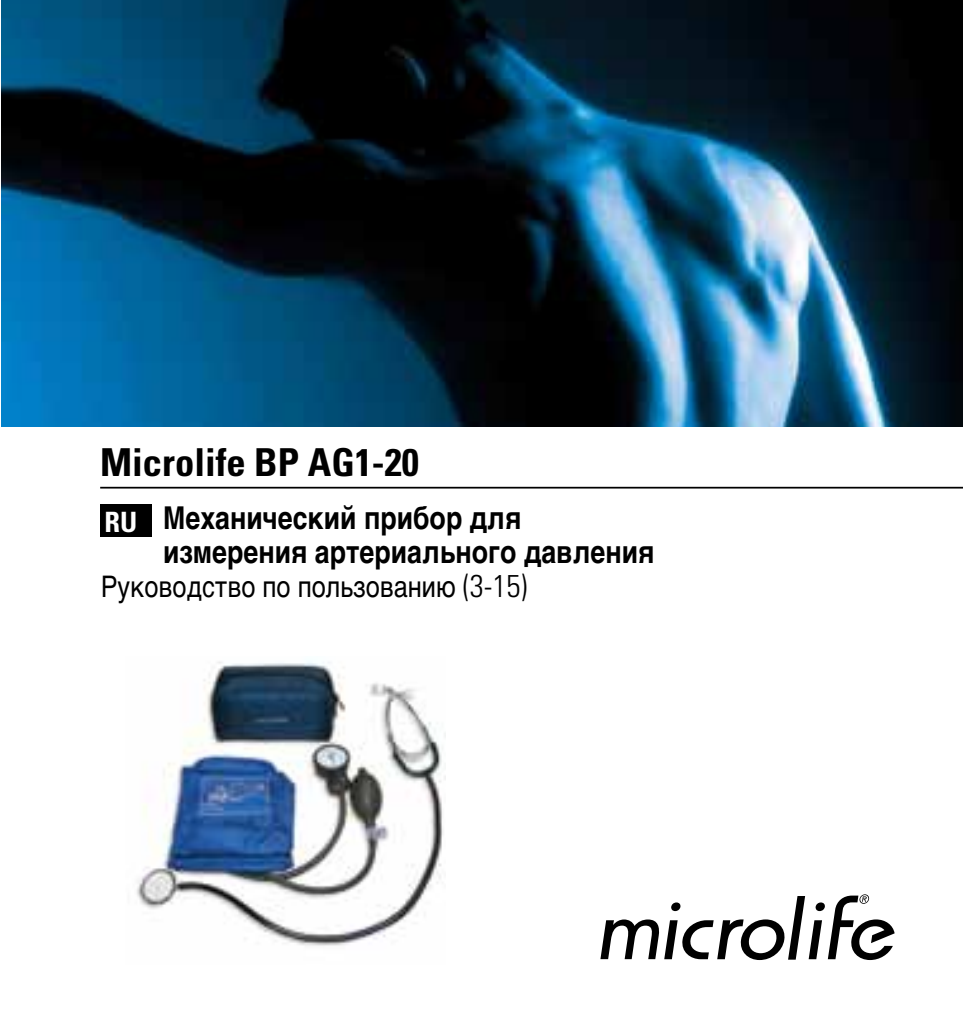
<style>
.page{position:relative;width:963px;height:1022px;background:#fff}
.page>*{position:absolute;margin:0;border:0;box-sizing:border-box;transform-origin:0 0}
.t1{font:700 condensed 38.5px "Univers";color:#000}
.t2{font:700 31.5px/33.9px "Helvetica Cyr";color:#000;scale:.85 1}
.t3{font:29.75px "Helvetica Cyr Upright";color:#000;scale:.85 1}
.t4{font:700 condensed 28px "Univers";color:#fff}
.s1{font-family:"Univers";font-weight:300;font-stretch:condensed;font-size:31.5px}
</style>
<div class="page">
<hr style="left:100px;top:487px;width:862px;height:2px;background:#000">
<svg style="left:600px;top:894px;width:294px;height:66px"></svg>
<img style="left:1px;top:0;width:961px;height:427px">
<img style="left:136px;top:661px;width:309px;height:285px">
<div style="left:100px;top:504px;width:52px;height:33px;background:#000"></div>
<p class="t1" style="left:100px;top:439px;width:320px">Microlife BP AG1-20</p>
<p class="t2" style="left:163px;top:501px;width:579px">Механический прибор для измерения артериального давления</p>
<p class="t3" style="left:101px;top:570px;width:503px">Pуководство по пользованию <span class="s1">(3-15)</span></p>
<p class="t4" style="left:104px;top:505px;width:34px">RU</p>
</div>
